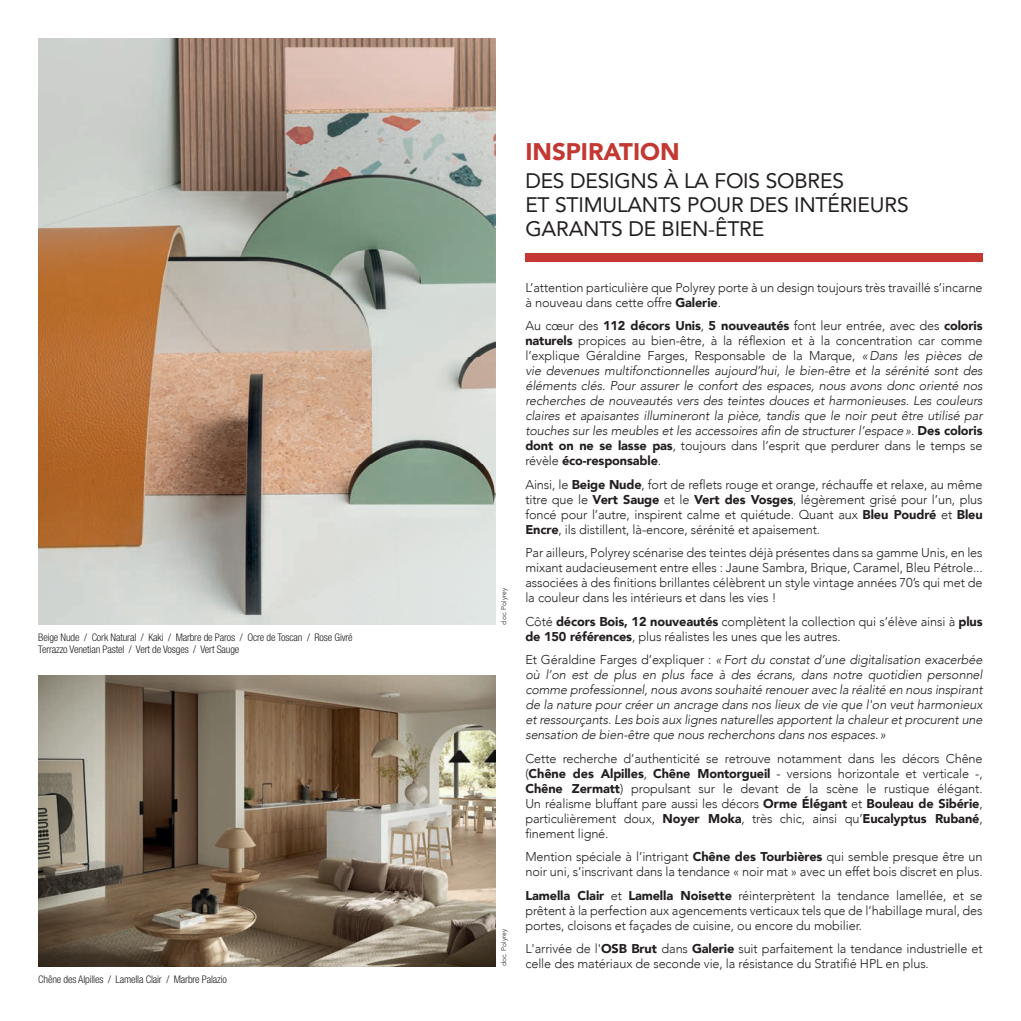
<style>
.page{position:relative;width:1021px;height:1021px;background:#fff}
.page>*{position:absolute;margin:0;border:0;box-sizing:border-box;transform-origin:0 0}
.t1{font:900 24px "Avenir";color:#c33832}
.t2{font:21px/24px "Avenir";letter-spacing:-.01em;color:#231f20}
.t3{font:300 12.75px/15px "Avenir";letter-spacing:-.01em;color:#231f20}
.t4{font:italic 300 12.75px/15px "Avenir";letter-spacing:-.01em;color:#231f20;text-align:justify}
.t5{font:300 condensed 10.5px/12px "Helvetica Neue";letter-spacing:-.015em;color:#231f20}
.t6{font:300 6.75px "Avenir";color:#231f20}
.s1{font-weight:900}
.s2{font-style:normal}
.s3{font-weight:900;font-style:normal}
</style>
<div class="page">
<div style="left:525px;top:253px;width:457px;height:9px;background:#c33832"></div>
<img style="left:38px;top:38px;width:457px;height:586px">
<img style="left:38px;top:676px;width:457px;height:290px">
<p class="t5" style="left:38px;top:631px;width:316px">Beige Nude / Cork Natural / Kaki / Marbre de Paros / Ocre de Toscan / Rose Givré<br>Terrazzo Venetian Pastel / Vert de Vosges / Vert Sauge</p>
<p class="t5" style="left:38px;top:973px;width:190px">Chêne des Alpilles / Lamella Clair / Marbre Palazio</p>
<h1 class="t1" style="left:525px;top:131px;width:156px">INSPIRATION</h1>
<h2 class="t2" style="left:525px;top:168px;width:385px">DES DESIGNS À LA FOIS SOBRES<br>ET STIMULANTS POUR DES INTÉRIEURS<br>GARANTS DE BIEN-ÊTRE</h2>
<p class="t6" style="left:500px;top:624px;width:38px;rotate:-90deg">doc. Polyrey</p>
<p class="t6" style="left:500px;top:966px;width:38px;rotate:-90deg">doc. Polyrey</p>
<p class="t3" style="left:525px;top:280px;width:459px">L’attention particulière que Polyrey porte à un design toujours très travaillé s’incarne à nouveau dans cette offre <span class="s1">Galerie</span>.</p>
<p class="t4" style="left:525px;top:318px;width:459px"><span class="s2">Au cœur des</span> <span class="s3">112 décors Unis</span><span class="s2">,</span> <span class="s3">5 nouveautés</span> <span class="s2">font leur entrée, avec des</span> <span class="s3">coloris naturels</span> <span class="s2">propices au bien-être, à la réflexion et à la concentration car comme l’explique Géraldine Farges, Responsable de la Marque,</span> « Dans les pièces de vie devenues multifonctionnelles aujourd’hui, le bien-être et la sérénité sont des éléments clés. Pour assurer le confort des espaces, nous avons donc orienté nos recherches de nouveautés vers des teintes douces et harmonieuses. Les couleurs claires et apaisantes illumineront la pièce, tandis que le noir peut être utilisé par touches sur les meubles et les accessoires afin de structurer l’espace »<span class="s2">.</span> <span class="s3">Des coloris dont on ne se lasse pas</span><span class="s2">, toujours dans l’esprit que perdurer dans le temps se révèle</span> <span class="s3">éco-responsable</span><span class="s2">.</span></p>
<p class="t3" style="left:525px;top:477px;width:459px;text-align:justify">Ainsi, le <span class="s1">Beige Nude</span>, fort de reflets rouge et orange, réchauffe et relaxe, au même titre que le <span class="s1">Vert Sauge</span> et le <span class="s1">Vert des Vosges</span>, légèrement grisé pour l’un, plus foncé pour l’autre, inspirent calme et quiétude. Quant aux <span class="s1">Bleu Poudré</span> et <span class="s1">Bleu Encre</span>, ils distillent, là-encore, sérénité et apaisement.</p>
<p class="t3" style="left:525px;top:545px;width:459px;text-align:justify">Par ailleurs, Polyrey scénarise des teintes déjà présentes dans sa gamme Unis, en les mixant audacieusement entre elles : Jaune Sambra, Brique, Caramel, Bleu Pétrole... associées à des finitions brillantes célèbrent un style vintage années 70’s qui met de la couleur dans les intérieurs et dans les vies !</p>
<p class="t3" style="left:525px;top:614px;width:459px">Côté <span class="s1">décors Bois, 12 nouveautés</span> complètent la collection qui s’élève ainsi à <span class="s1">plus de 150 références</span>, plus réalistes les unes que les autres.</p>
<p class="t4" style="left:525px;top:652px;width:459px"><span class="s2">Et Géraldine Farges d’expliquer :</span> « Fort du constat d’une digitalisation exacerbée où l’on est de plus en plus face à des écrans, dans notre quotidien personnel comme professionnel, nous avons souhaité renouer avec la réalité en nous inspirant de la nature pour créer un ancrage dans nos lieux de vie que l'on veut harmonieux et ressourçants. Les bois aux lignes naturelles apportent la chaleur et procurent une sensation de bien-être que nous recherchons dans nos espaces. »</p>
<p class="t3" style="left:525px;top:751px;width:459px;text-align:justify">Cette recherche d’authenticité se retrouve notamment dans les décors Chêne (<span class="s1">Chêne des Alpilles</span>, <span class="s1">Chêne Montorgueil</span> - versions horizontale et verticale -, <span class="s1">Chêne Zermatt</span>) propulsant sur le devant de la scène le rustique élégant.<br>Un réalisme bluffant pare aussi les décors <span class="s1">Orme Élégant</span> et <span class="s1">Bouleau de Sibérie</span>, particulièrement doux, <span class="s1">Noyer Moka</span>, très chic, ainsi qu’<span class="s1">Eucalyptus Rubané</span>, finement ligné.</p>
<p class="t3" style="left:525px;top:849px;width:459px">Mention spéciale à l’intrigant <span class="s1">Chêne des Tourbières</span> qui semble presque être un noir uni, s’inscrivant dans la tendance « noir mat » avec un effet bois discret en plus.</p>
<p class="t3" style="left:525px;top:888px;width:459px;text-align:justify"><span class="s1">Lamella Clair</span> et <span class="s1">Lamella Noisette</span> réinterprètent la tendance lamellée, et se prêtent à la perfection aux agencements verticaux tels que de l’habillage mural, des portes, cloisons et façades de cuisine, ou encore du mobilier.</p>
<p class="t3" style="left:525px;top:941px;width:459px">L'arrivée de l'<span class="s1">OSB Brut</span> dans <span class="s1">Galerie</span> suit parfaitement la tendance industrielle et celle des matériaux de seconde vie, la résistance du Stratifié HPL en plus.</p>
</div>
